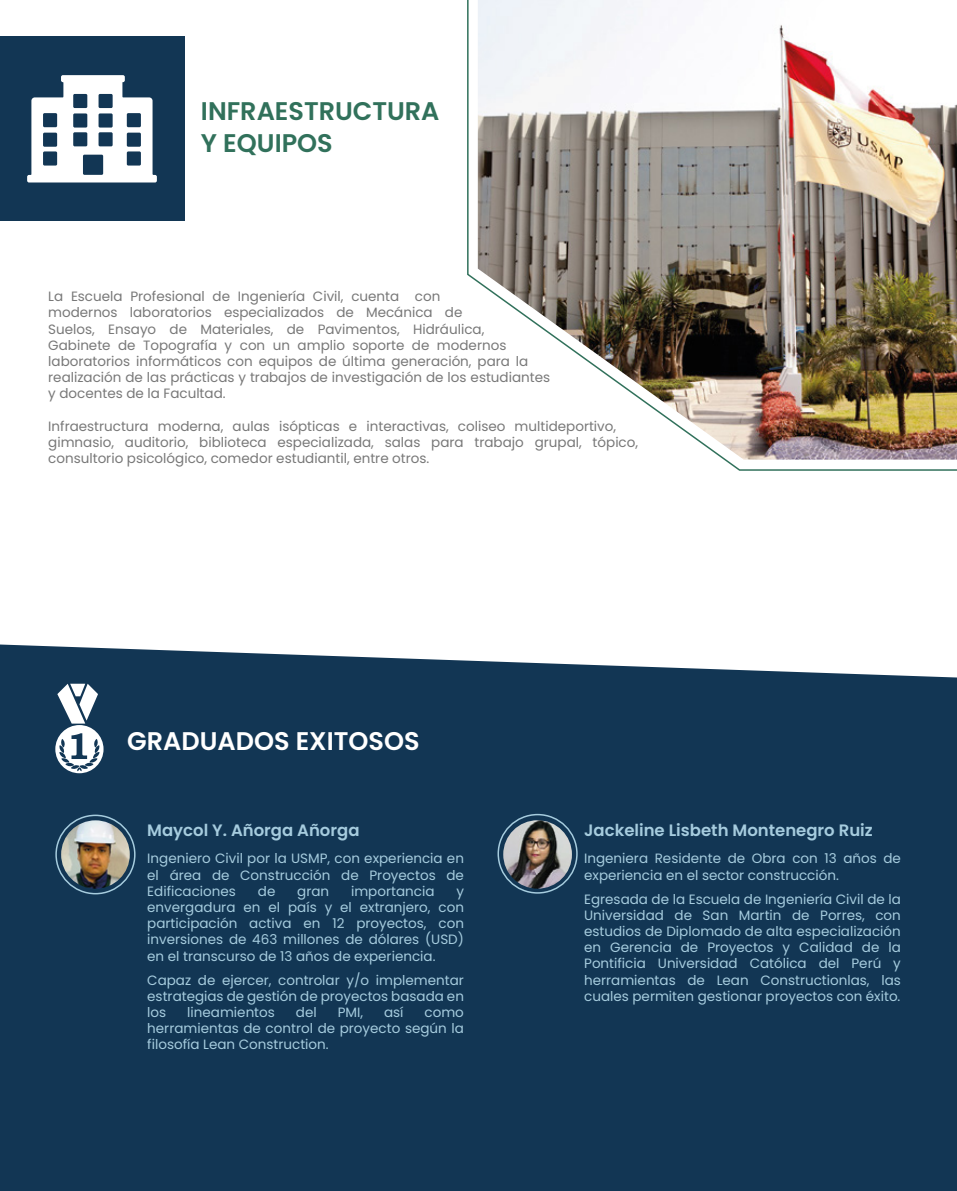
<style>
.page{position:relative;width:957px;height:1191px;background:#fff}
.page>*{position:absolute;margin:0;border:0;box-sizing:border-box;transform-origin:0 0}
.t1{font:600 25.5px/31.7px "Poppins";color:#31715b}
.t2{font:600 25.5px "Poppins";color:#fff}
.t3{font:600 16.5px "Poppins";color:#a6ccde}
.t4{font:13.5px/16.2px "Poppins";color:#a6ccde;text-align:justify}
.t5{font:13.5px/16.2px "Poppins";color:#787878}
</style>
<div class="page">
<div style="left:0;top:37px;width:184px;height:184px;background:#123654"></div>
<div style="left:0;top:644px;width:957px;height:547px;background:#123654"></div>
<svg style="left:27px;top:75px;width:130px;height:107px"></svg>
<img style="left:467px;top:0;width:490px;height:471px">
<svg style="left:55px;top:683px;width:49px;height:90px"></svg>
<div style="left:497px;top:814px;width:81px;height:79px;border:2px solid #a6ccde;border-radius:50%"></div>
<div style="left:55px;top:814px;width:81px;height:80px;border:2px solid #a6ccde;border-radius:50%"></div>
<img style="left:61px;top:820px;width:69px;height:68px;border-radius:34px">
<img style="left:503px;top:820px;width:69px;height:68px;border-radius:34px">
<h1 class="t1" style="left:201px;top:96px;width:240px">INFRAESTRUCTURA<br>Y EQUIPOS</h1>
<p class="t5" style="left:48px;top:288px;width:503px">La Escuela Profesional de Ingeniería Civil, cuenta con<br>modernos laboratorios especializados de Mecánica de<br>Suelos, Ensayo de Materiales, de Pavimentos, Hidráulica,<br>Gabinete de Topografía y con un amplio soporte de modernos laboratorios informáticos con equipos de última generación, para la realización de las prácticas y trabajos de investigación de los estudiantes y docentes de la Facultad.</p>
<p class="t5" style="left:48px;top:418px;width:591px">Infraestructura moderna, aulas isópticas e interactivas, coliseo multideportivo, gimnasio, auditorio, biblioteca especializada, salas para trabajo grupal, tópico, consultorio psicológico, comedor estudiantil, entre otros.</p>
<h1 class="t2" style="left:127px;top:726px;width:294px">GRADUADOS EXITOSOS</h1>
<p class="t3" style="left:147px;top:820px;width:214px">Maycol Y. Añorga Añorga</p>
<p class="t3" style="left:584px;top:820px;width:290px">Jackeline Lisbeth Montenegro Ruiz</p>
<p class="t4" style="left:147px;top:850px;width:318px">Ingeniero Civil por la USMP, con experiencia en el área de Construcción de Proyectos de Edificaciones</p>
<p class="t4" style="left:584px;top:850px;width:318px">Ingeniera Residente de Obra con 13 años de experiencia en el sector construcción.</p>
<p class="t4" style="left:584px;top:890px;width:318px">Egresada de la Escuela de Ingeniería Civil de la Universidad de San Martin de Porres, con estudios de Diplomado de alta especialización en Gerencia de Proyectos y Calidad de la Pontificia Universidad Católica del Perú y herramientas de Lean Constructionlas, las cuales permiten gestionar proyectos con éxito.</p>
<p class="t4" style="left:258px;top:883px;width:19px">de</p>
<p class="t4" style="left:297px;top:883px;width:33px">gran</p>
<p class="t4" style="left:351px;top:883px;width:85px">importancia</p>
<p class="t4" style="left:147px;top:883px;width:318px;text-indent:309px">y envergadura en el país y el extranjero, con participación activa en 12 proyectos, con inversiones de 463 millones de dólares (USD) en el transcurso de 13 años de experiencia.</p>
<p class="t4" style="left:147px;top:971px;width:318px">Capaz de ejercer, controlar y/o implementar estrategias de gestión de proyectos basada en los</p>
<p class="t4" style="left:187px;top:1004px;width:89px">lineamientos</p>
<p class="t4" style="left:296px;top:1004px;width:22px">del</p>
<p class="t4" style="left:338px;top:1004px;width:27px">PMI,</p>
<p class="t4" style="left:384px;top:1004px;width:21px">así</p>
<p class="t4" style="left:147px;top:1004px;width:318px;text-indent:277px">como herramientas de control de proyecto según la filosofía Lean Construction.</p>
</div>
